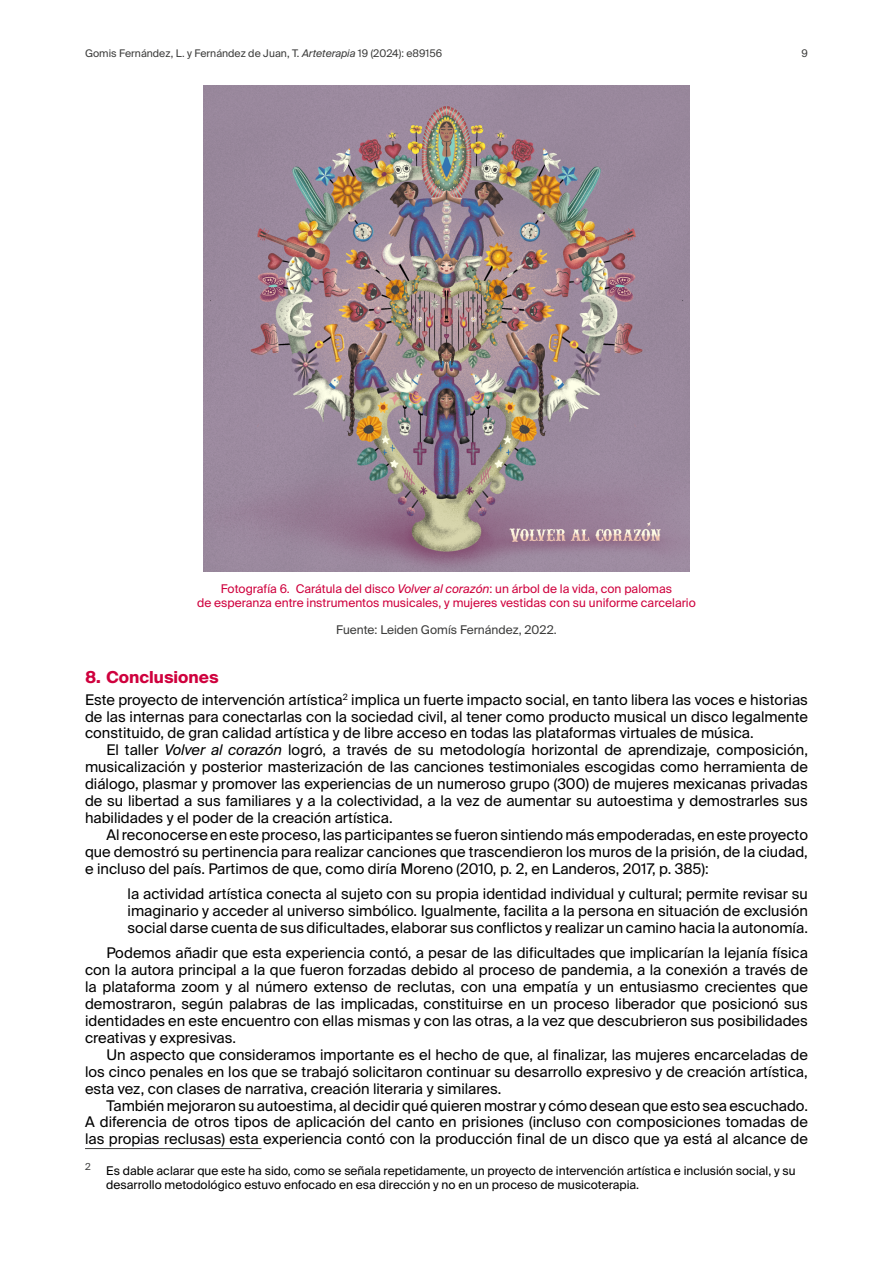
<style>
.page{position:relative;width:893px;height:1263px;background:#fff}
.page>*{position:absolute;margin:0;border:0;box-sizing:border-box;transform-origin:0 0}
.Epigrafe_1_Nivel_ES{font:700 16.5px "Suisse Intl";color:#cf003d}
.Normal_1er_parr{font:14.7px/17px "Suisse Intl";color:#000;text-align:justify}
.Citas{font:14.7px/17px "Suisse Intl";color:#000;text-align:justify}
.Notas_al_pie{font:12px/13.5px "Suisse Intl";color:#000}
.Título_elemento{font:12px/14px "Suisse Intl";color:#cf003d;text-align:center}
.Pie_elemento{font:12px "Suisse Intl";color:#3c3c3b}
.t1{font:10.5px "Suisse Intl";color:#3c3c3b}
.Notas_al_pie-2{font:9.6px "Suisse Intl";color:#3c3c3b}
.s1{font-style:italic}
</style>
<div class="page">
<img style="left:203px;top:85px;width:486px;height:486px">
<hr style="left:85px;top:1148px;width:176px;height:1px;background:#3c3c3b">
<p class="t1" style="left:85px;top:47px;width:359px">Gomis Fernández, L. y Fernández de Juan, T. <span class="s1">Arteterapia</span> 19 (2024): e89156</p>
<p class="t1" style="left:801px;top:47px;width:8px">9</p>
<p class="Título_elemento" style="left:197px;top:582px;width:500px">Fotografía 6. Carátula del disco <span class="s1">Volver al corazón</span>: un árbol de la vida, con palomas<br>de esperanza entre instrumentos musicales, y mujeres vestidas con su uniforme carcelario</p>
<p class="Pie_elemento" style="left:336px;top:622px;width:222px">Fuente: Leiden Gomís Fernández, 2022.</p>
<p class="Epigrafe_1_Nivel_ES" style="left:85px;top:668px;width:135px">8. Conclusiones</p>
<p class="Normal_1er_parr" style="left:85px;top:691px;width:724px">Este proyecto de intervención artística<sup>2</sup> implica un fuerte impacto social, en tanto libera las voces e historias de las internas para conectarlas con la sociedad civil, al tener como producto musical un disco legalmente constituido, de gran calidad artística y de libre acceso en todas las plataformas virtuales de música.</p>
<p class="Normal_1er_parr" style="left:85px;top:742px;width:724px;text-indent:21px">El taller <span class="s1">Volver al corazón</span> logró, a través de su metodología horizontal de aprendizaje, composición, musicalización y posterior masterización de las canciones testimoniales escogidas como herramienta de diálogo, plasmar y promover las experiencias de un numeroso grupo (300) de mujeres mexicanas privadas de su libertad a sus familiares y a la colectividad, a la vez de aumentar su autoestima y demostrarles sus habilidades y el poder de la creación artística.</p>
<p class="Normal_1er_parr" style="left:85px;top:826px;width:724px;text-indent:21px">Al reconocerse en este proceso, las participantes se fueron sintiendo más empoderadas, en este proyecto que demostró su pertinencia para realizar canciones que trascendieron los muros de la prisión, de la ciudad, e incluso del país. Partimos de que, como diría Moreno (2010, p. 2, en Landeros, 2017, p. 385):</p>
<p class="Citas" style="left:128px;top:885px;width:682px">la actividad artística conecta al sujeto con su propia identidad individual y cultural; permite revisar su imaginario y acceder al universo simbólico. Igualmente, facilita a la persona en situación de exclusión social darse cuenta de sus dificultades, elaborar sus conflictos y realizar un camino hacia la autonomía.</p>
<p class="Normal_1er_parr" style="left:85px;top:945px;width:724px;text-indent:21px">Podemos añadir que esta experiencia contó, a pesar de las dificultades que implicarían la lejanía física con la autora principal a la que fueron forzadas debido al proceso de pandemia, a la conexión a través de la plataforma zoom y al número extenso de reclutas, con una empatía y un entusiasmo crecientes que demostraron, según palabras de las implicadas, constituirse en un proceso liberador que posicionó sus identidades en este encuentro con ellas mismas y con las otras, a la vez que descubrieron sus posibilidades creativas y expresivas.</p>
<p class="Normal_1er_parr" style="left:85px;top:1046px;width:724px;text-indent:21px">Un aspecto que consideramos importante es el hecho de que, al finalizar, las mujeres encarceladas de los cinco penales en los que se trabajó solicitaron continuar su desarrollo expresivo y de creación artística, esta vez, con clases de narrativa, creación literaria y similares.</p>
<p class="Normal_1er_parr" style="left:85px;top:1097px;width:724px;text-indent:21px">También mejoraron su autoestima, al decidir qué quieren mostrar y cómo desean que esto sea escuchado.<br>A diferencia de otros tipos de aplicación del canto en prisiones (incluso con composiciones tomadas de las propias reclusas) esta experiencia contó con la producción final de un disco que ya está al alcance de</p>
<p class="Notas_al_pie-2" style="left:85px;top:1161px;width:7px">2</p>
<p class="Notas_al_pie" style="left:106px;top:1164px;width:691px">Es dable aclarar que este ha sido, como se señala repetidamente, un proyecto de intervención artística e inclusión social, y su desarrollo metodológico estuvo enfocado en esa dirección y no en un proceso de musicoterapia.</p>
</div>
